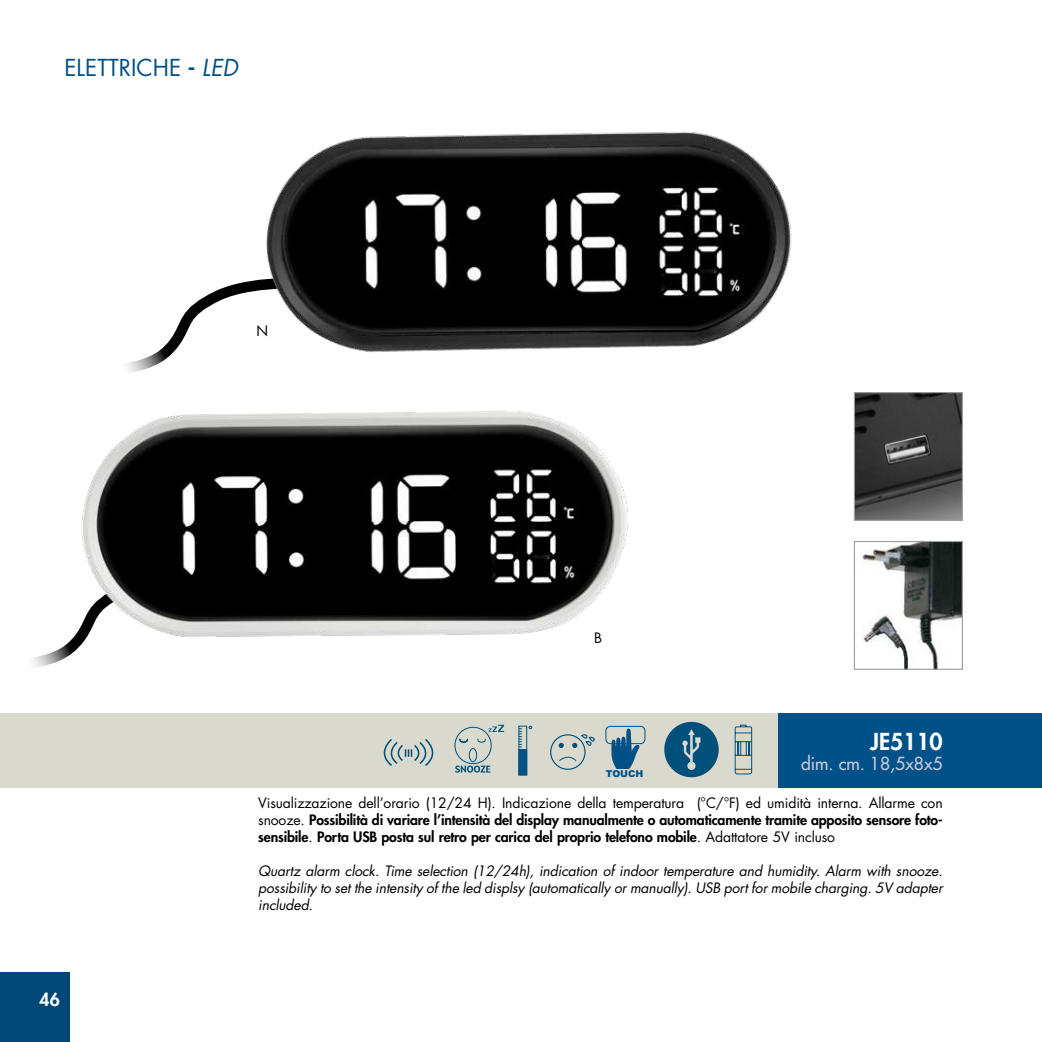
<style>
.page{position:relative;width:1042px;height:1042px;background:#fff}
.page>*{position:absolute;margin:0;border:0;box-sizing:border-box;transform-origin:0 0}
.t1{font:22.75px "Futura Std";color:#005187}
.t2{font:800 22.75px "Futura Std";color:#fff}
.t3{font:500 17.5px "Futura Std";color:#c7cbd9}
.t4{font:800 17.5px "Futura Std";color:#fff}
.t5{font:800 14px/16.8px "Futura Std";letter-spacing:-.01em;color:#000;text-align:justify}
.t6{font:italic 14px/16.8px "Futura Std";letter-spacing:-.01em;color:#000;text-align:justify}
.t7{font:14px "Futura Std";color:#000}
.t8{font:900 9.45px "Arial";color:#005187}
.s1{font-weight:800}
.s2{font-style:italic}
.s3{font-weight:400}
</style>
<div class="page">
<svg style="left:126px;top:284px;width:107px;height:88px"></svg>
<svg style="left:32px;top:641px;width:38px;height:26px"></svg>
<div style="left:0;top:713px;width:1042px;height:75px;background:#dad9ce"></div>
<div style="left:778px;top:713px;width:264px;height:75px;background:#005187"></div>
<img style="left:862px;top:543px;width:99px;height:125px">
<div style="left:854px;top:541px;width:109px;height:129px;border:1px solid #9c9e9f"></div>
<svg style="left:384px;top:739px;width:49px;height:27px"></svg>
<svg style="left:454px;top:725px;width:50px;height:47px"></svg>
<svg style="left:735px;top:725px;width:17px;height:49px"></svg>
<svg style="left:518px;top:726px;width:14px;height:49px"></svg>
<svg style="left:664px;top:722px;width:55px;height:55px"></svg>
<div style="left:550px;top:734px;width:35px;height:36px;border:1px solid #00507c;border-radius:50%"></div>
<svg style="left:558px;top:734px;width:37px;height:28px"></svg>
<img style="left:70px;top:411px;width:558px;height:244px">
<img style="left:233px;top:131px;width:559px;height:222px">
<svg style="left:611px;top:728px;width:29px;height:41px"></svg>
<div style="left:606px;top:726px;width:39px;height:18px;border:1px solid #005187;border-radius:4px"></div>
<img style="left:856px;top:394px;width:105px;height:125px">
<div style="left:854px;top:392px;width:109px;height:129px;border:1px solid #9c9e9f"></div>
<div style="left:0;top:972px;width:70px;height:70px;background:#004875"></div>
<h1 class="t1" style="left:64px;top:53px;width:175px">ELETTRICHE <span class="s1">-</span> <span class="s2">LED</span></h1>
<p class="t7" style="left:256px;top:322px;width:13px">N</p>
<p class="t4" style="left:40px;top:988px;width:22px">46</p>
<p class="t7" style="left:594px;top:629px;width:9px">B</p>
<p class="t8" style="left:606px;top:766px;width:39px">TOUCH</p>
<h1 class="t2" style="left:870px;top:727px;width:74px">JE5110</h1>
<p class="t3" style="left:801px;top:752px;width:143px">dim. cm. 18,5x8x5</p>
<p class="t5" style="left:258px;top:795px;width:686px"><span class="s3">Visualizzazione dell’orario (12/24 H). Indicazione della temperatura (°C/°F) ed umidità interna. Allarme con snooze.</span> Possibilità di variare l’intensità del display manualmente o automaticamente tramite apposito sensore foto&shy;sensibile<span class="s3">.</span> Porta USB posta sul retro per carica del proprio telefono mobile<span class="s3">. Adattatore 5V incluso</span></p>
<p class="t6" style="left:258px;top:862px;width:686px">Quartz alarm clock. Time selection (12/24h), indication of indoor temperature and humidity. Alarm with snooze. possibility to set the intensity of the led displsy (automatically or manually). USB port for mobile charging. 5V adapter included.</p>
</div>
